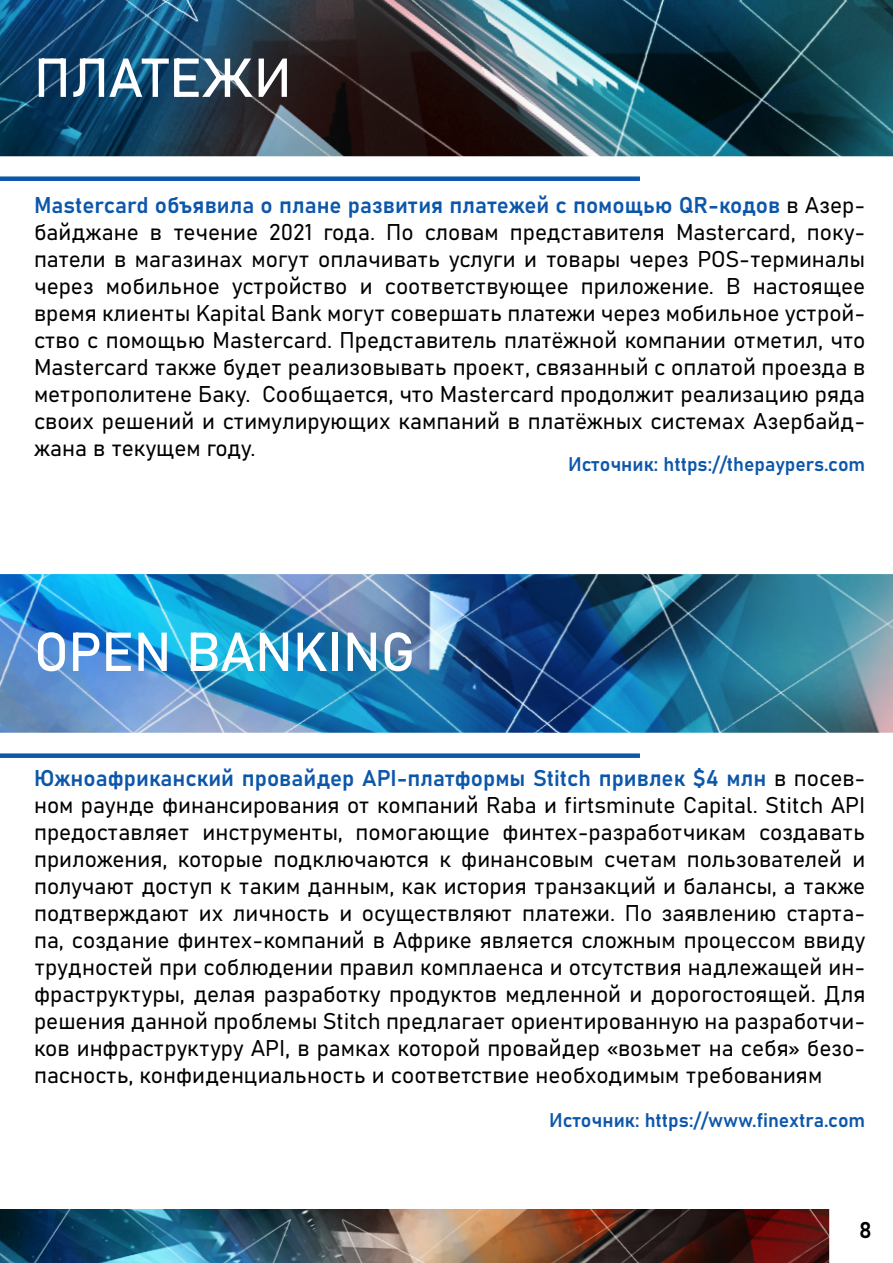
<style>
.page{position:relative;width:893px;height:1263px;background:#fff}
.page>*{position:absolute;margin:0;border:0;box-sizing:border-box;transform-origin:0 0}
.t1{font:54px "Bahnschrift";color:#fff}
.t2{font:22.5px/27px "Bahnschrift";color:#000;text-align:justify}
.t3{font:19.5px "Bahnschrift";color:#0d57ab}
.s1{color:#0d57ab}
</style>
<div class="page">
<img style="left:0;top:574px;width:893px;height:159px">
<img style="left:0;top:1209px;width:829px;height:54px">
<div style="left:0;top:753px;width:640px;height:5px;background:#0d57ab"></div>
<img style="left:0;top:0;width:893px;height:156px">
<div style="left:0;top:176px;width:640px;height:5px;background:#0d57ab"></div>
<h1 class="t1" style="left:34px;top:37px;width:259px">ПЛАТЕЖИ</h1>
<p class="t2" style="left:34px;top:190px;width:833px"><span class="s1">Mastercard объявила о плане развития платежей с помощью QR-кодов</span> в Азер&shy;байджане в течение 2021 года. По словам представителя Mastercard, поку&shy;патели в магазинах могут оплачивать услуги и товары через POS-терминалы через мобильное устройство и соответствующее приложение. В настоящее время клиенты Kapital Bank могут совершать платежи через мобильное устрой&shy;ство с помощью Mastercard. Представитель платёжной компании отметил, что Mastercard также будет реализовывать проект, связанный с оплатой проезда в метрополитене Баку. Сообщается, что Mastercard продолжит реализацию ряда своих решений и стимулирующих кампаний в платёжных системах Азербайд&shy;жана в текущем году.</p>
<p class="t3" style="left:568px;top:449px;width:299px">Источник: https://thepaypers.com</p>
<h1 class="t1" style="left:34px;top:611px;width:383px">OPEN BANKING</h1>
<p class="t2" style="left:34px;top:763px;width:833px"><span class="s1">Южноафриканский провайдер API-платформы Stitch привлек $4 млн</span> в посев&shy;ном раунде финансирования от компаний Raba и firtsminute Capital. Stitch API предоставляет инструменты, помогающие финтех-разработчикам создавать приложения, которые подключаются к финансовым счетам пользователей и получают доступ к таким данным, как история транзакций и балансы, а также подтверждают их личность и осуществляют платежи. По заявлению старта&shy;па, создание финтех-компаний в Африке является сложным процессом ввиду трудностей при соблюдении правил комплаенса и отсутствия надлежащей ин&shy;фраструктуры, делая разработку продуктов медленной и дорогостоящей. Для решения данной проблемы Stitch предлагает ориентированную на разработчи&shy;ков инфраструктуру API, в рамках которой провайдер «возьмет на себя» безо&shy;пасность, конфиденциальность и соответствие необходимым требованиям</p>
<p class="t3" style="left:549px;top:1105px;width:318px">Источник: https://www.finextra.com</p>
<p class="t2" style="left:859px;top:1215px;width:14px">8</p>
</div>
